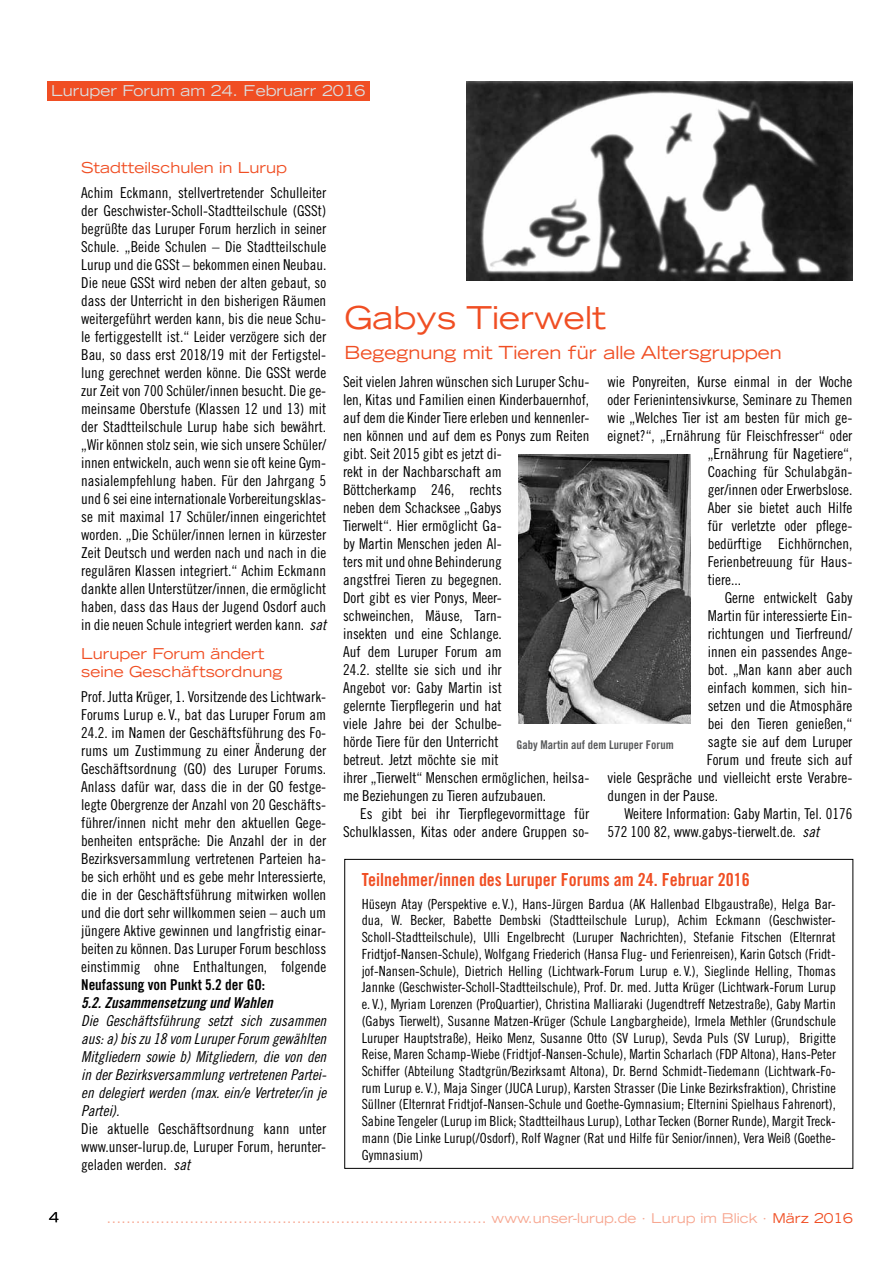
<style>
.page{position:relative;width:893px;height:1263px;background:#fff}
.page>*{position:absolute;margin:0;border:0;box-sizing:border-box;transform-origin:0 0}
.t1{font:expanded 31.5px "Trade Gothic LH";color:#f04e23}
.t2{font:18px "Trade Gothic Bold Cond Twenty";color:#f04e23}
.t3{font:expanded 18px "Trade Gothic LH";color:#f04e23}
.t4{font:15px/18px "Trade Gothic Cond Eighteen";color:#000;text-align:justify}
.t5{font:15px/18px "Trade Gothic Cond Eighteen Obl";color:#000;text-align:justify}
.t6{font:expanded 15px/18px "Trade Gothic LH";color:#f04e23}
.t7{font:expanded 15px "Trade Gothic LH";color:#dcddde}
.t8{font:15px "Trade Gothic Bold Cond Twenty Obl";color:#000}
.t9{font:15px "Trade Gothic Bold Cond Twenty";color:#000}
.t10{font:13.95px/16.8px "Trade Gothic Cond Eighteen";color:#000;text-align:justify}
.t11{font:expanded 13.5px "Trade Gothic LH";color:#f7a791}
.t12{font:expanded 13.5px "Trade Gothic LH";color:#000}
.t13{font:12px "Trade Gothic Bold Cond Twenty";color:#58595b}
.s1{font-family:"Trade Gothic Cond Eighteen Obl"}
.s2{color:#f04e23}
</style>
<div class="page">
<div style="left:47px;top:81px;width:323px;height:19px;background:#f04e23"></div>
<img style="left:519px;top:455px;width:172px;height:269px">
<img style="left:467px;top:81px;width:385px;height:200px">
<div style="left:344px;top:859px;width:509px;height:310px;border:1px solid #000"></div>
<p class="t7" style="left:51px;top:81px;width:316px">Luruper Forum am 24. Februarr 2016</p>
<p class="t6" style="left:81px;top:158px;width:207px">Stadtteilschulen in Lurup</p>
<p class="t4" style="left:81px;top:183px;width:247px">Achim Eckmann, stellvertretender Schulleiter der Geschwister-Scholl-Stadtteilschule (GSSt) begrüßte das Luruper Forum herzlich in seiner Schule. „Beide Schulen – Die Stadtteilschule Lurup und die GSSt – bekommen einen Neubau.<br>Die neue GSSt wird neben der alten gebaut, so dass der Unterricht in den bisherigen Räumen weitergeführt werden kann, bis die neue Schu&shy;le fertiggestellt ist.“ Leider verzögere sich der Bau, so dass erst 2018/19 mit der Fertigstel&shy;lung gerechnet werden könne. Die GSSt werde zur Zeit von 700 Schüler/innen besucht. Die ge&shy;meinsame Oberstufe (Klassen 12 und 13) mit der Stadtteilschule Lurup habe sich bewährt. „Wir können stolz sein, wie sich unsere Schüler/ innen entwickeln, auch wenn sie oft keine Gym&shy;nasialempfehlung haben. Für den Jahrgang 5 und 6 sei eine internationale Vorbereitungsklas&shy;se mit maximal 17 Schüler/innen eingerichtet worden. „Die Schüler/innen lernen in kürzester Zeit Deutsch und werden nach und nach in die regulären Klassen integriert.“ Achim Eckmann dankte allen Unterstützer/innen, die ermöglicht haben, dass das Haus der Jugend Osdorf auch in die neuen Schule integriert werden kann. <span class="s1">sat</span></p>
<p class="t6" style="left:81px;top:644px;width:203px">Luruper Forum ändert seine Geschäftsordnung</p>
<p class="t4" style="left:81px;top:687px;width:247px">Prof. Jutta Krüger, 1. Vorsitzende des Lichtwark-Forums Lurup e. V., bat das Luruper Forum am 24.2. im Namen der Geschäftsführung des Fo&shy;rums um Zustimmung zu einer Änderung der Geschäftsordnung (GO) des Luruper Forums.<br>Anlass dafür war, dass die in der GO festge&shy;legte Obergrenze der Anzahl von 20 Geschäfts&shy;führer/innen nicht mehr den aktuellen Gege&shy;benheiten entspräche: Die Anzahl der in der Bezirksversammlung vertretenen Parteien ha&shy;be sich erhöht und es gebe mehr Interessierte, die in der Geschäftsführung mitwirken wollen und die dort sehr willkommen seien – auch um jüngere Aktive gewinnen und langfristig einar&shy;beiten zu können. Das Luruper Forum beschloss einstimmig ohne Enthaltungen, folgende</p>
<p class="t9" style="left:81px;top:976px;width:186px">Neufassung von Punkt 5.2 der GO:</p>
<p class="t8" style="left:81px;top:994px;width:193px">5.2. Zusammensetzung und Wahlen</p>
<p class="t5" style="left:81px;top:1012px;width:247px">Die Geschäftsführung setzt sich zusammen aus: a) bis zu 18 vom Luruper Forum gewählten Mitgliedern sowie b) Mitgliedern, die von den in der Bezirksversammlung vertretenen Partei&shy;en delegiert werden (max. ein/e Vertreter/in je Partei).</p>
<p class="t4" style="left:81px;top:1119px;width:247px">Die aktuelle Geschäftsordnung kann unter www.unser-lurup.de, Luruper Forum, herunter&shy;geladen werden. <span class="s1">sat</span></p>
<h1 class="t1" style="left:344px;top:297px;width:263px">Gabys Tierwelt</h1>
<p class="t3" style="left:344px;top:340px;width:439px">Begegnung mit Tieren für alle Altersgruppen</p>
<p class="t4" style="left:343px;top:373px;width:248px;text-align:left">Seit vielen Jahren wünschen sich Luruper Schu&shy;len, Kitas und Familien einen Kinderbauernhof, auf dem die Kinder Tiere erleben und kennenler&shy;nen können und auf dem es Ponys zum Reiten gibt. Seit 2015 gibt es jetzt di-<br>rekt in der Nachbarschaft am<br>Böttcherkamp 246, rechts<br>neben dem Schacksee „Gabys<br>Tierwelt“. Hier ermöglicht Ga-<br>by Martin Menschen jeden Al-<br>ters mit und ohne Behinderung<br>angstfrei Tieren zu begegnen.<br>Dort gibt es vier Ponys, Meer-<br>schweinchen, Mäuse, Tarn-<br>insekten und eine Schlange.<br>Auf dem Luruper Forum am<br>24.2. stellte sie sich und ihr<br>Angebot vor: Gaby Martin ist<br>gelernte Tierpflegerin und hat<br>viele Jahre bei der Schulbe-<br>hörde Tiere für den Unterricht<br>betreut. Jetzt möchte sie mit<br>ihrer „Tierwelt“ Menschen ermöglichen, heilsa&shy;me Beziehungen zu Tieren aufzubauen.</p>
<p class="t4" style="left:343px;top:805px;width:248px;text-align:right">Es gibt bei ihr Tierpflegevormittage für<br>Schulklassen, Kitas oder andere Gruppen so-</p>
<p class="t4" style="left:607px;top:373px;width:247px">wie Ponyreiten, Kurse einmal in der Woche</p>
<p class="t4" style="left:607px;top:391px;width:247px">oder Ferienintensivkurse, Seminare zu Themen</p>
<p class="t4" style="left:607px;top:409px;width:247px">wie „Welches Tier ist am besten für mich ge-</p>
<p class="t4" style="left:607px;top:427px;width:247px">eignet?“, „Ernährung für Fleischfresser“ oder</p>
<p class="t4" style="left:708px;top:445px;width:146px">„Ernährung für Nagetiere“,</p>
<p class="t4" style="left:708px;top:463px;width:146px">Coaching für Schulabgän-</p>
<p class="t4" style="left:708px;top:481px;width:146px">ger/innen oder Erwerbslose.</p>
<p class="t4" style="left:708px;top:499px;width:146px">Aber sie bietet auch Hilfe</p>
<p class="t4" style="left:708px;top:517px;width:146px">für verletzte oder pflege-</p>
<p class="t4" style="left:708px;top:535px;width:146px">bedürftige Eichhörnchen,</p>
<p class="t4" style="left:708px;top:553px;width:146px">Ferienbetreuung für Haus-</p>
<p class="t4" style="left:708px;top:571px;width:35px">tiere...</p>
<p class="t4" style="left:725px;top:589px;width:129px">Gerne entwickelt Gaby</p>
<p class="t4" style="left:708px;top:607px;width:146px">Martin für interessierte Ein-</p>
<p class="t4" style="left:708px;top:625px;width:146px">richtungen und Tierfreund/</p>
<p class="t4" style="left:708px;top:643px;width:146px">innen ein passendes Ange-</p>
<p class="t4" style="left:708px;top:661px;width:146px">bot. „Man kann aber auch</p>
<p class="t4" style="left:708px;top:679px;width:146px">einfach kommen, sich hin-</p>
<p class="t4" style="left:708px;top:697px;width:146px">setzen und die Atmosphäre</p>
<p class="t4" style="left:708px;top:715px;width:146px">bei den Tieren genießen,“</p>
<p class="t4" style="left:708px;top:733px;width:146px">sagte sie auf dem Luruper</p>
<p class="t4" style="left:707px;top:751px;width:147px">Forum und freute sich auf</p>
<p class="t4" style="left:607px;top:769px;width:247px">viele Gespräche und vielleicht erste Verabre-</p>
<p class="t4" style="left:607px;top:787px;width:112px">dungen in der Pause.</p>
<p class="t4" style="left:624px;top:805px;width:230px">Weitere Information: Gaby Martin, Tel. 0176</p>
<p class="t4" style="left:607px;top:823px;width:213px">572 100 82, www.gabys-tierwelt.de. <span class="s1">sat</span></p>
<p class="t13" style="left:516px;top:737px;width:159px">Gaby Martin auf dem Luruper Forum</p>
<p class="t2" style="left:362px;top:868px;width:390px">Teilnehmer/innen des Luruper Forums am 24. Februar 2016</p>
<p class="t10" style="left:362px;top:895px;width:476px">Hüseyn Atay (Perspektive e. V.), Hans-Jürgen Bardua (AK Hallenbad Elbgaustraße), Helga Bar&shy;dua, W. Becker, Babette Dembski (Stadtteilschule Lurup), Achim Eckmann (Geschwister-Scholl-Stadtteilschule), Ulli Engelbrecht (Luruper Nachrichten), Stefanie Fitschen (Elternrat Fridtjof-Nansen-Schule), Wolfgang Friederich (Hansa Flug- und Ferienreisen), Karin Gotsch (Fridt&shy;jof-Nansen-Schule), Dietrich Helling (Lichtwark-Forum Lurup e. V.), Sieglinde Helling, Thomas Jannke (Geschwister-Scholl-Stadtteilschule), Prof. Dr. med. Jutta Krüger (Lichtwark-Forum Lurup e. V.), Myriam Lorenzen (ProQuartier), Christina Malliaraki (Jugendtreff Netzestraße), Gaby Martin (Gabys Tierwelt), Susanne Matzen-Krüger (Schule Langbargheide), Irmela Methler (Grundschule Luruper Hauptstraße), Heiko Menz, Susanne Otto (SV Lurup), Sevda Puls (SV Lurup), Brigitte Reise, Maren Schamp-Wiebe (Fridtjof-Nansen-Schule), Martin Scharlach (FDP Altona), Hans-Peter Schiffer (Abteilung Stadtgrün/Bezirksamt Altona), Dr. Bernd Schmidt-Tiedemann (Lichtwark-Fo&shy;rum Lurup e. V.), Maja Singer (JUCA Lurup), Karsten Strasser (Die Linke Bezirksfraktion), Christine Süllner (Elternrat Fridtjof-Nansen-Schule und Goethe-Gymnasium; Elternini Spielhaus Fahrenort), Sabine Tengeler (Lurup im Blick; Stadtteilhaus Lurup), Lothar Tecken (Borner Runde), Margit Treck&shy;mann (Die Linke Lurup(/Osdorf), Rolf Wagner (Rat und Hilfe für Senior/innen), Vera Weiß (Goethe-Gymnasium)</p>
<p class="t12" style="left:49px;top:1209px;width:11px">4</p>
<p class="t11" style="left:107px;top:1209px;width:6px">..............................................................................</p>
<p class="t11" style="left:492px;top:1209px;width:363px">www. unser-lurup. de · Lurup im Blick · <span class="s2">März 2016</span></p>
</div>
